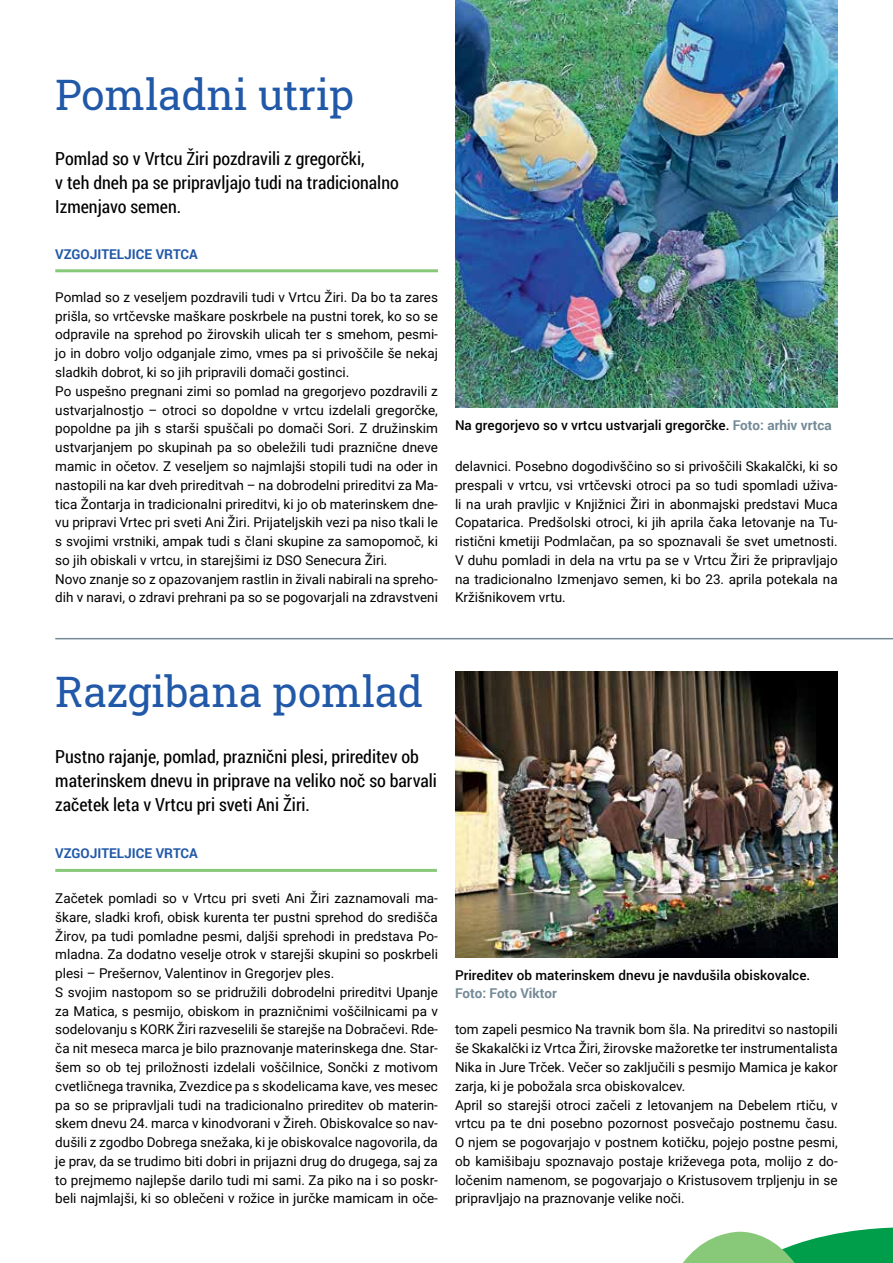
<style>
.page{position:relative;width:893px;height:1263px;background:#fff}
.page>*{position:absolute;margin:0;border:0;box-sizing:border-box;transform-origin:0 0}
.t1{font:42px "Roboto Slab";color:#2158a8}
.t2{font:18px/24px "Roboto Condensed";color:#000}
.t3{font:13.5px/18.8px "Roboto";color:#000}
.t4{font:500 13.5px "Roboto";color:#000}
.t5{font:700 13.5px "Roboto";color:#2158a8}
.t6{font:700 13.5px "Roboto";letter-spacing:-.015em;color:#748a96}
.s1{font-weight:700;color:#748a96}
</style>
<div class="page">
<svg style="left:683px;top:1227px;width:210px;height:36px"></svg>
<hr style="left:55px;top:269px;width:383px;height:3px;background:#87c879">
<img style="left:455px;top:0;width:383px;height:407px">
<hr style="left:55px;top:638px;width:838px;height:1px;background:#748a96">
<hr style="left:55px;top:869px;width:382px;height:3px;background:#87c879">
<img style="left:455px;top:671px;width:383px;height:286px">
<h1 class="t1" style="left:55px;top:66px;width:300px">Pomladni utrip</h1>
<h2 class="t2" style="left:55px;top:146px;width:345px">Pomlad so v Vrtcu Žiri pozdravili z gregorčki,<br>v teh dneh pa se pripravljajo tudi na tradicionalno<br>Izmenjavo semen.</h2>
<p class="t5" style="left:55px;top:244px;width:144px">VZGOJITELJICE VRTCA</p>
<p class="t3" style="left:55px;top:287px;width:384px">Pomlad so z veseljem pozdravili tudi v Vrtcu Žiri. Da bo ta zares prišla, so vrtčevske maškare poskrbele na pustni torek, ko so se odpravile na sprehod po žirovskih ulicah ter s smehom, pesmi&shy;jo in dobro voljo odganjale zimo, vmes pa si privoščile še nekaj sladkih dobrot, ki so jih pripravili domači gostinci.<br>Po uspešno pregnani zimi so pomlad na gregorjevo pozdravili z ustvarjalnostjo – otroci so dopoldne v vrtcu izdelali gregorčke, popoldne pa jih s starši spuščali po domači Sori. Z družinskim ustvarjanjem po skupinah pa so obeležili tudi praznične dneve mamic in očetov. Z veseljem so najmlajši stopili tudi na oder in nastopili na kar dveh prireditvah – na dobrodelni prireditvi za Ma&shy;tica Žontarja in tradicionalni prireditvi, ki jo ob materinskem dne&shy;vu pripravi Vrtec pri sveti Ani Žiri. Prijateljskih vezi pa niso tkali le s svojimi vrstniki, ampak tudi s člani skupine za samopomoč, ki so jih obiskali v vrtcu, in starejšimi iz DSO Senecura Žiri.<br>Novo znanje so z opazovanjem rastlin in živali nabirali na spreho&shy;dih v naravi, o zdravi prehrani pa so se pogovarjali na zdravstveni</p>
<p class="t4" style="left:455px;top:416px;width:378px">Na gregorjevo so v vrtcu ustvarjali gregorčke. <span class="s1">FOTO: ARHIV VRTCA</span></p>
<p class="t3" style="left:455px;top:456px;width:384px;text-align:justify">delavnici. Posebno dogodivščino so si privoščili Skakalčki, ki so prespali v vrtcu, vsi vrtčevski otroci pa so tudi spomladi uživa&shy;li na urah pravljic v Knjižnici Žiri in abonmajski predstavi Muca Copatarica. Predšolski otroci, ki jih aprila čaka letovanje na Tu&shy;ristični kmetiji Podmlačan, pa so spoznavali še svet umetnosti.<br>V duhu pomladi in dela na vrtu pa se v Vrtcu Žiri že pripravljajo na tradicionalno Izmenjavo semen, ki bo 23. aprila potekala na Kržišnikovem vrtu.</p>
<h1 class="t1" style="left:55px;top:663px;width:370px">Razgibana pomlad</h1>
<h2 class="t2" style="left:55px;top:744px;width:383px">Pustno rajanje, pomlad, praznični plesi, prireditev ob materinskem dnevu in priprave na veliko noč so barvali začetek leta v Vrtcu pri sveti Ani Žiri.</h2>
<p class="t5" style="left:55px;top:844px;width:144px">VZGOJITELJICE VRTCA</p>
<p class="t3" style="left:55px;top:888px;width:384px">Začetek pomladi so v Vrtcu pri sveti Ani Žiri zaznamovali ma&shy;škare, sladki krofi, obisk kurenta ter pustni sprehod do središča Žirov, pa tudi pomladne pesmi, daljši sprehodi in predstava Po&shy;mladna. Za dodatno veselje otrok v starejši skupini so poskrbeli plesi – Prešernov, Valentinov in Gregorjev ples.<br>S svojim nastopom so se pridružili dobrodelni prireditvi Upanje za Matica, s pesmijo, obiskom in prazničnimi voščilnicami pa v sodelovanju s KORK Žiri razveselili še starejše na Dobračevi. Rde&shy;ča nit meseca marca je bilo praznovanje materinskega dne. Star&shy;šem so ob tej priložnosti izdelali voščilnice, Sončki z motivom cvetličnega travnika, Zvezdice pa s skodelicama kave, ves mesec pa so se pripravljali tudi na tradicionalno prireditev ob materin&shy;skem dnevu 24. marca v kinodvorani v Žireh. Obiskovalce so nav&shy;dušili z zgodbo Dobrega snežaka, ki je obiskovalce nagovorila, da je prav, da se trudimo biti dobri in prijazni drug do drugega, saj za to prejmemo najlepše darilo tudi mi sami. Za piko na i so poskr&shy;beli najmlajši, ki so oblečeni v rožice in jurčke mamicam in oče-</p>
<p class="t4" style="left:455px;top:965px;width:357px">Prireditev ob materinskem dnevu je navdušila obiskovalce.</p>
<p class="t6" style="left:455px;top:984px;width:103px">FOTO: FOTO VIKTOR</p>
<p class="t3" style="left:455px;top:1020px;width:384px">tom zapeli pesmico Na travnik bom šla. Na prireditvi so nastopili še Skakalčki iz Vrtca Žiri, žirovske mažoretke ter instrumentalista Nika in Jure Trček. Večer so zaključili s pesmijo Mamica je kakor zarja, ki je pobožala srca obiskovalcev.<br>April so starejši otroci začeli z letovanjem na Debelem rtiču, v vrtcu pa te dni posebno pozornost posvečajo postnemu času.<br>O njem se pogovarjajo v postnem kotičku, pojejo postne pesmi, ob kamišibaju spoznavajo postaje križevega pota, molijo z do&shy;ločenim namenom, se pogovarjajo o Kristusovem trpljenju in se pripravljajo na praznovanje velike noči.</p>
</div>
